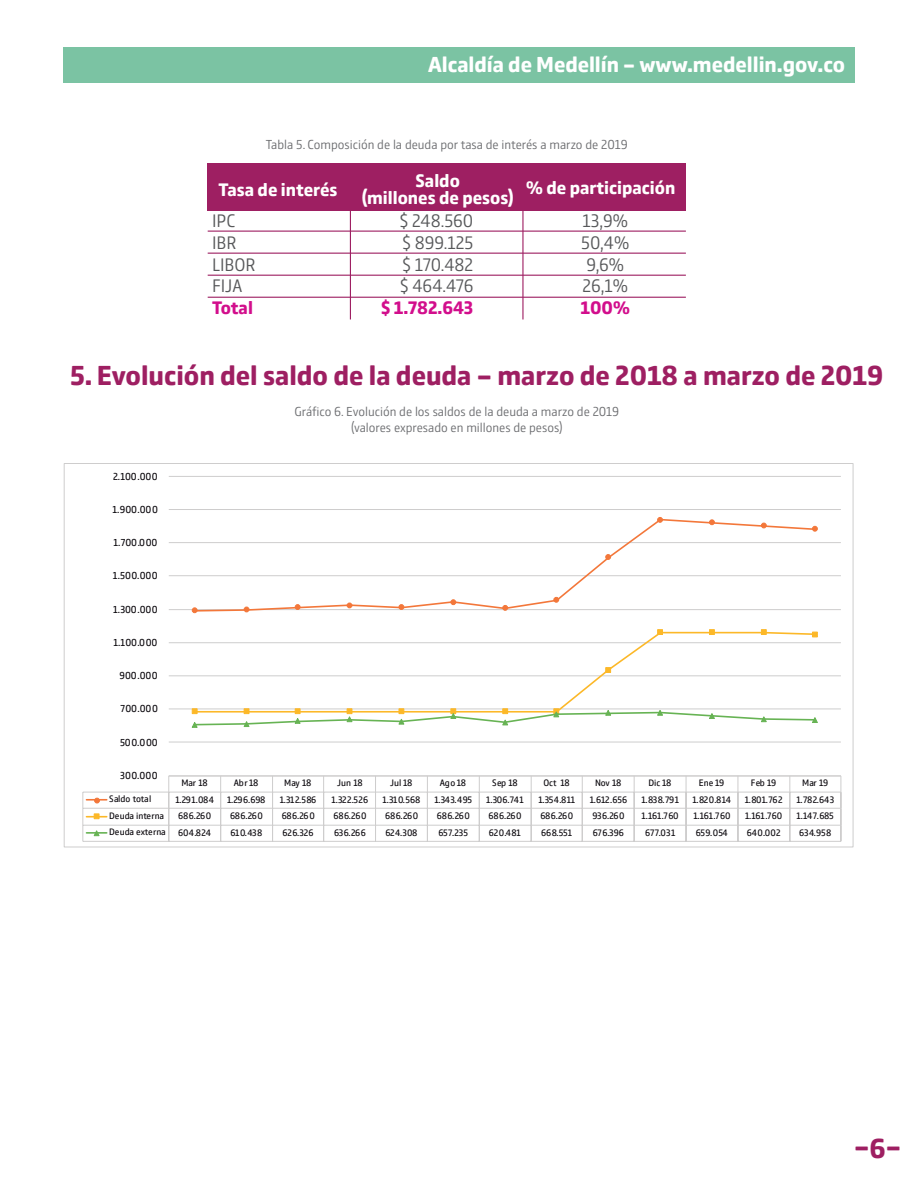
<style>
.page{position:relative;width:918px;height:1188px;background:#fff}
.page>*{position:absolute;margin:0;border:0;box-sizing:border-box;transform-origin:0 0}
.t1{font:700 28.5px "Comspot";color:#9e1f62}
.t2{font:700 22.5px "Comspot";color:#fff}
.t3{font:300 18.75px/21.9px "Comspot";color:#57585a}
.t4{font:700 18.75px/16.5px "Comspot";color:#fff;text-align:center}
.t5{font:700 18.75px "Comspot";color:#d20e8c}
.t6{font:300 13.5px/16.2px "Comspot";color:#6c6d70;text-align:center}
.t7{font:10.5px "Comspot";color:#0c090e}
.t8{font:9.75px "Comspot";letter-spacing:-.015em;color:#0c090e}
</style>
<div class="page">
<div style="left:64px;top:47px;width:791px;height:36px;background:#7bc3a3"></div>
<div style="left:208px;top:164px;width:478px;height:47px;background:#9e1f62"></div>
<hr style="left:208px;top:253px;width:478px;height:1px;background:#9e1f62">
<hr style="left:208px;top:231px;width:478px;height:1px;background:#9e1f62">
<hr style="left:208px;top:275px;width:478px;height:1px;background:#9e1f62">
<hr style="left:208px;top:297px;width:478px;height:1px;background:#9e1f62">
<hr style="left:350px;top:194px;width:1px;height:125px;background:#9e1f62">
<hr style="left:522px;top:194px;width:2px;height:125px;background:#9e1f62">
<hr style="left:169px;top:476px;width:672px;height:1px;background:#cecdcd">
<hr style="left:169px;top:509px;width:672px;height:1px;background:#cecdcd">
<hr style="left:169px;top:542px;width:672px;height:1px;background:#cecdcd">
<hr style="left:169px;top:575px;width:672px;height:1px;background:#cecdcd">
<hr style="left:169px;top:609px;width:672px;height:1px;background:#cecdcd">
<hr style="left:169px;top:642px;width:672px;height:1px;background:#cecdcd">
<hr style="left:169px;top:675px;width:672px;height:1px;background:#cecdcd">
<hr style="left:169px;top:709px;width:672px;height:1px;background:#cecdcd">
<hr style="left:169px;top:742px;width:672px;height:1px;background:#cecdcd">
<hr style="left:169px;top:776px;width:672px;height:1px;background:#cecdcd">
<hr style="left:83px;top:792px;width:758px;height:1px;background:#cecdcd">
<hr style="left:86px;top:799px;width:21px;height:2px;background:#f3773a">
<svg style="left:94px;top:798px;width:6px;height:5px"></svg>
<hr style="left:83px;top:808px;width:758px;height:1px;background:#cecdcd">
<hr style="left:86px;top:816px;width:21px;height:2px;background:#fcb828">
<svg style="left:94px;top:813px;width:5px;height:6px"></svg>
<svg style="left:841px;top:776px;width:1px;height:65px"></svg>
<svg style="left:789px;top:777px;width:1px;height:64px"></svg>
<svg style="left:738px;top:777px;width:1px;height:64px"></svg>
<svg style="left:686px;top:777px;width:1px;height:64px"></svg>
<svg style="left:634px;top:777px;width:1px;height:64px"></svg>
<svg style="left:582px;top:777px;width:1px;height:64px"></svg>
<svg style="left:531px;top:777px;width:1px;height:64px"></svg>
<svg style="left:479px;top:777px;width:1px;height:64px"></svg>
<svg style="left:427px;top:777px;width:1px;height:64px"></svg>
<svg style="left:375px;top:777px;width:1px;height:64px"></svg>
<svg style="left:323px;top:777px;width:1px;height:64px"></svg>
<svg style="left:272px;top:777px;width:1px;height:64px"></svg>
<svg style="left:220px;top:777px;width:1px;height:64px"></svg>
<svg style="left:168px;top:776px;width:1px;height:65px"></svg>
<hr style="left:83px;top:841px;width:758px;height:1px;background:#cecdcd">
<svg style="left:82px;top:792px;width:1px;height:49px"></svg>
<hr style="left:83px;top:825px;width:758px;height:1px;background:#cecdcd">
<hr style="left:86px;top:832px;width:21px;height:2px;background:#67b354">
<svg style="left:93px;top:830px;width:7px;height:6px"></svg>
<svg style="left:193px;top:519px;width:624px;height:93px"></svg>
<svg style="left:192px;top:607px;width:6px;height:6px"></svg>
<svg style="left:244px;top:607px;width:5px;height:5px"></svg>
<svg style="left:295px;top:604px;width:5px;height:6px"></svg>
<svg style="left:347px;top:603px;width:5px;height:5px"></svg>
<svg style="left:399px;top:604px;width:5px;height:6px"></svg>
<svg style="left:450px;top:599px;width:6px;height:6px"></svg>
<svg style="left:502px;top:605px;width:6px;height:6px"></svg>
<svg style="left:553px;top:597px;width:6px;height:6px"></svg>
<svg style="left:605px;top:554px;width:6px;height:6px"></svg>
<svg style="left:657px;top:517px;width:6px;height:6px"></svg>
<svg style="left:709px;top:519px;width:6px;height:6px"></svg>
<svg style="left:761px;top:523px;width:6px;height:5px"></svg>
<svg style="left:812px;top:526px;width:6px;height:6px"></svg>
<svg style="left:193px;top:631px;width:624px;height:77px"></svg>
<svg style="left:605px;top:667px;width:6px;height:6px"></svg>
<svg style="left:657px;top:629px;width:6px;height:6px"></svg>
<svg style="left:709px;top:629px;width:6px;height:6px"></svg>
<svg style="left:761px;top:629px;width:6px;height:6px"></svg>
<svg style="left:812px;top:632px;width:6px;height:5px"></svg>
<svg style="left:191px;top:708px;width:628px;height:20px"></svg>
<h2 class="t2" style="left:428px;top:49px;width:419px">Alcaldía de Medellín – www.medellin.gov.co</h2>
<h3 class="t6" style="left:266px;top:136px;width:363px">Tabla 5. Composición de la deuda por tasa de interés a marzo de 2019</h3>
<h3 class="t4" style="left:218px;top:181px;width:121px">Tasa de interés</h3>
<h3 class="t3" style="left:212px;top:209px;width:45px">IPC<br>IBR<br>LIBOR<br>FIJA</h3>
<h3 class="t5" style="left:212px;top:295px;width:42px">Total</h3>
<h3 class="t4" style="left:362px;top:172px;width:154px">Saldo<br>(millones de pesos)</h3>
<h3 class="t3" style="left:400px;top:209px;width:75px;text-align:justify">$ 248.560 $ 899.125 $ 170.482 $ 464.476</h3>
<h3 class="t5" style="left:381px;top:295px;width:94px">$ 1.782.643</h3>
<h3 class="t4" style="left:526px;top:178px;width:151px">% de participación</h3>
<h3 class="t3" style="left:581px;top:209px;width:50px">13,9%<br>50,4%<br>9,6%<br>26,1%</h3>
<h3 class="t5" style="left:581px;top:295px;width:51px">100%</h3>
<h1 class="t1" style="left:70px;top:355px;width:815px">5. Evolución del saldo de la deuda – marzo de 2018 a marzo de 2019</h1>
<h3 class="t6" style="left:294px;top:402px;width:326px">Gráfico 6. Evolución de los saldos de la deuda a marzo de 2019 (valores expresado en millones de pesos)</h3>
<p class="t7" style="left:113px;top:469px;width:46px">2.100.000</p>
<p class="t7" style="left:112px;top:502px;width:47px">1.900.000</p>
<p class="t7" style="left:113px;top:535px;width:45px">1.700.000</p>
<p class="t7" style="left:113px;top:568px;width:46px">1.500.000</p>
<p class="t7" style="left:113px;top:602px;width:46px">1.300.000</p>
<p class="t7" style="left:113px;top:635px;width:45px">1.100.000</p>
<p class="t7" style="left:120px;top:668px;width:40px">900.000</p>
<p class="t7" style="left:121px;top:702px;width:39px">700.000</p>
<p class="t7" style="left:120px;top:735px;width:39px">500.000</p>
<p class="t7" style="left:120px;top:768px;width:39px">300.000</p>
<p class="t8" style="left:181px;top:776px;width:28px">Mar 18</p>
<p class="t8" style="left:234px;top:776px;width:26px">Abr 18</p>
<p class="t8" style="left:284px;top:776px;width:29px">May 18</p>
<p class="t8" style="left:337px;top:776px;width:27px">Jun 18</p>
<p class="t8" style="left:390px;top:776px;width:24px">Jul 18</p>
<p class="t8" style="left:440px;top:776px;width:28px">Ago 18</p>
<p class="t8" style="left:492px;top:776px;width:27px">Sep 18</p>
<p class="t8" style="left:543px;top:776px;width:28px">Oct 18</p>
<p class="t8" style="left:595px;top:776px;width:28px">Nov 18</p>
<p class="t8" style="left:648px;top:776px;width:25px">Dic 18</p>
<p class="t8" style="left:699px;top:776px;width:27px">Ene 19</p>
<p class="t8" style="left:751px;top:776px;width:27px">Feb 19</p>
<p class="t8" style="left:802px;top:776px;width:28px">Mar 19</p>
<p class="t8" style="left:109px;top:792px;width:44px">Saldo total</p>
<p class="t8" style="left:175px;top:793px;width:40px">1.291.084</p>
<p class="t8" style="left:227px;top:793px;width:40px">1.296.698</p>
<p class="t8" style="left:280px;top:793px;width:38px">1.312.586</p>
<p class="t8" style="left:332px;top:793px;width:38px">1.322.526</p>
<p class="t8" style="left:383px;top:793px;width:39px">1.310.568</p>
<p class="t8" style="left:434px;top:793px;width:39px">1.343.495</p>
<p class="t8" style="left:486px;top:793px;width:39px">1.306.741</p>
<p class="t8" style="left:538px;top:793px;width:38px">1.354.811</p>
<p class="t8" style="left:590px;top:793px;width:39px">1.612.656</p>
<p class="t8" style="left:642px;top:793px;width:39px">1.838.791</p>
<p class="t8" style="left:693px;top:793px;width:40px">1.820.814</p>
<p class="t8" style="left:745px;top:793px;width:39px">1.801.762</p>
<p class="t8" style="left:797px;top:793px;width:39px">1.782.643</p>
<p class="t8" style="left:109px;top:809px;width:56px">Deuda interna</p>
<p class="t8" style="left:178px;top:809px;width:35px">686.260</p>
<p class="t8" style="left:230px;top:809px;width:35px">686.260</p>
<p class="t8" style="left:282px;top:809px;width:35px">686.260</p>
<p class="t8" style="left:333px;top:809px;width:35px">686.260</p>
<p class="t8" style="left:385px;top:809px;width:35px">686.260</p>
<p class="t8" style="left:437px;top:809px;width:35px">686.260</p>
<p class="t8" style="left:489px;top:809px;width:35px">686.260</p>
<p class="t8" style="left:540px;top:809px;width:35px">686.260</p>
<p class="t8" style="left:592px;top:809px;width:34px">936.260</p>
<p class="t8" style="left:642px;top:809px;width:39px">1.161.760</p>
<p class="t8" style="left:693px;top:809px;width:39px">1.161.760</p>
<p class="t8" style="left:745px;top:809px;width:39px">1.161.760</p>
<p class="t8" style="left:797px;top:809px;width:39px">1.147.685</p>
<p class="t8" style="left:109px;top:825px;width:58px">Deuda externa</p>
<p class="t8" style="left:178px;top:826px;width:34px">604.824</p>
<p class="t8" style="left:230px;top:826px;width:34px">610.438</p>
<p class="t8" style="left:283px;top:826px;width:33px">626.326</p>
<p class="t8" style="left:334px;top:826px;width:33px">636.266</p>
<p class="t8" style="left:385px;top:826px;width:34px">624.308</p>
<p class="t8" style="left:438px;top:826px;width:31px">657.235</p>
<p class="t8" style="left:489px;top:826px;width:33px">620.481</p>
<p class="t8" style="left:541px;top:826px;width:33px">668.551</p>
<p class="t8" style="left:593px;top:826px;width:33px">676.396</p>
<p class="t8" style="left:645px;top:826px;width:32px">677.031</p>
<p class="t8" style="left:696px;top:826px;width:34px">659.054</p>
<p class="t8" style="left:747px;top:826px;width:35px">640.002</p>
<p class="t8" style="left:799px;top:826px;width:34px">634.958</p>
<h1 class="t1" style="left:854px;top:1129px;width:48px">–6–</h1>
</div>
